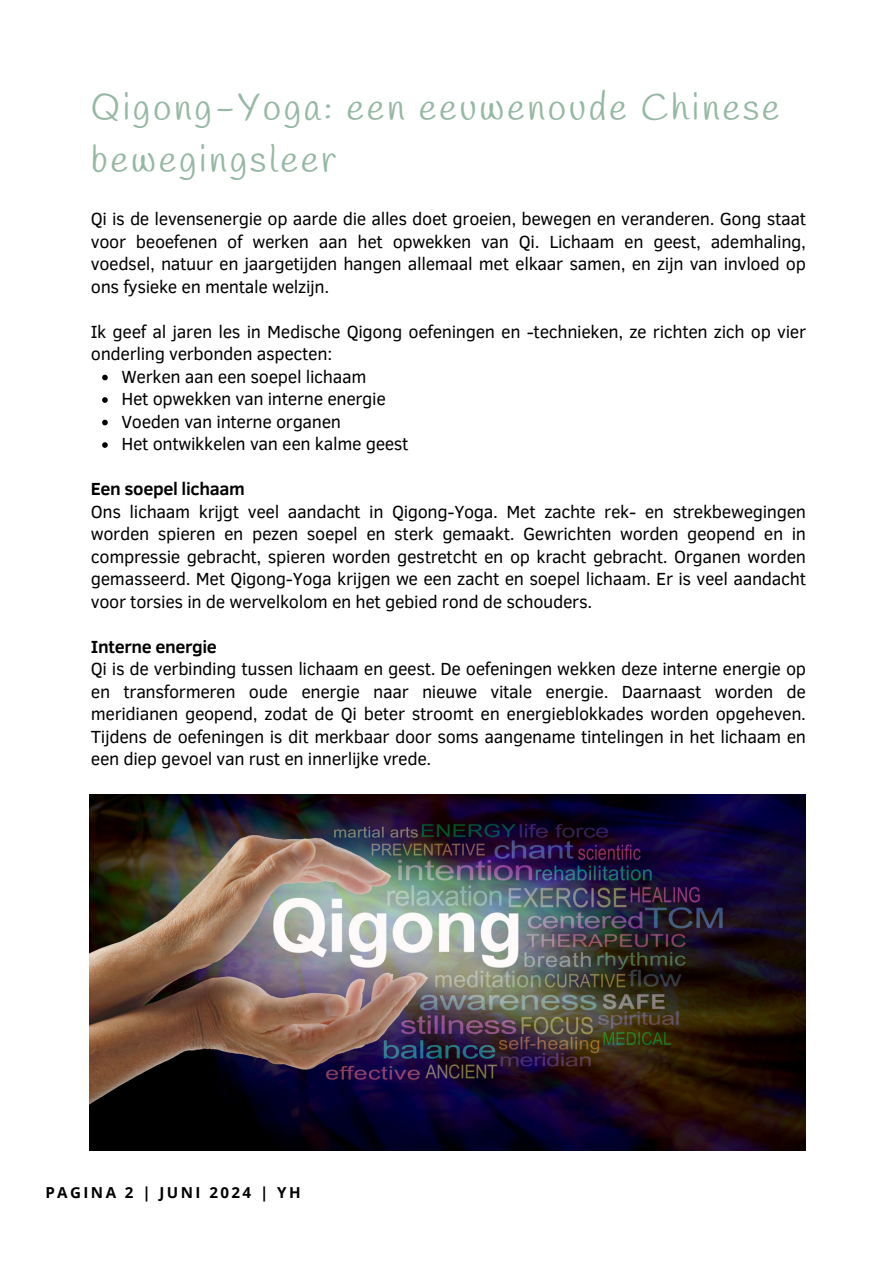
<style>
.page{position:relative;width:894px;height:1264px;background:#fff}
.page>*{position:absolute;margin:0;border:0;box-sizing:border-box;transform-origin:0 0}
.t1{font:37.5px/51.8px "Handlee";letter-spacing:.07em;color:#95b8a4}
.t2{font:18px/22.5px "Clear Sans";letter-spacing:-.02em;color:#000}
.t3{font:700 15.15px "Open Sans";letter-spacing:.16em;color:#000}
.s1{font-weight:700}
</style>
<div class="page">
<svg style="left:102px;top:375px;width:6px;height:5px"></svg>
<svg style="left:102px;top:397px;width:6px;height:6px"></svg>
<svg style="left:102px;top:420px;width:6px;height:5px"></svg>
<svg style="left:102px;top:442px;width:6px;height:6px"></svg>
<img style="left:89px;top:794px;width:716px;height:356px">
<p class="t1" style="left:91px;top:85px;width:690px">Qigong-Yoga: een eeuwenoude Chinese bewegingsleer</p>
<h1 class="t2" style="left:91px;top:206px;width:716px;text-align:justify">Qi is de levensenergie op aarde die alles doet groeien, bewegen en veranderen. Gong staat voor beoefenen of werken aan het opwekken van Qi. Lichaam en geest, ademhaling, voedsel, natuur en jaargetijden hangen allemaal met elkaar samen, en zijn van invloed op ons fysieke en mentale welzijn.</h1>
<h2 class="t2" style="left:91px;top:319px;width:716px">Ik geef al jaren les in Medische Qigong oefeningen en -technieken, ze richten zich op vier onderling verbonden aspecten:</h2>
<h2 class="t2" style="left:121px;top:364px;width:246px">Werken aan een soepel lichaam</h2>
<p class="t2" style="left:121px;top:386px;width:266px">Het opwekken van interne energie</p>
<p class="t2" style="left:121px;top:409px;width:221px">Voeden van interne organen</p>
<p class="t2" style="left:121px;top:431px;width:289px">Het ontwikkelen van een kalme geest</p>
<p class="t2" style="left:91px;top:476px;width:716px"><span class="s1">Een soepel lichaam<br></span>Ons lichaam krijgt veel aandacht in Qigong-Yoga. Met zachte rek- en strekbewegingen worden spieren en pezen soepel en sterk gemaakt. Gewrichten worden geopend en in compressie gebracht, spieren worden gestretcht en op kracht gebracht. Organen worden gemasseerd. Met Qigong-Yoga krijgen we een zacht en soepel lichaam. Er is veel aandacht voor torsies in de wervelkolom en het gebied rond de schouders.</p>
<h2 class="t2" style="left:91px;top:634px;width:716px"><span class="s1">Interne energie<br></span>Qi is de verbinding tussen lichaam en geest. De oefeningen wekken deze interne energie op en transformeren oude energie naar nieuwe vitale energie. Daarnaast worden de meridianen geopend, zodat de Qi beter stroomt en energieblokkades worden opgeheven.<br>Tijdens de oefeningen is dit merkbaar door soms aangename tintelingen in het lichaam en een diep gevoel van rust en innerlijke vrede.</h2>
<h2 class="t3" style="left:45px;top:1182px;width:257px">PAGINA 2 | JUNI 2024 | YH</h2>
</div>
